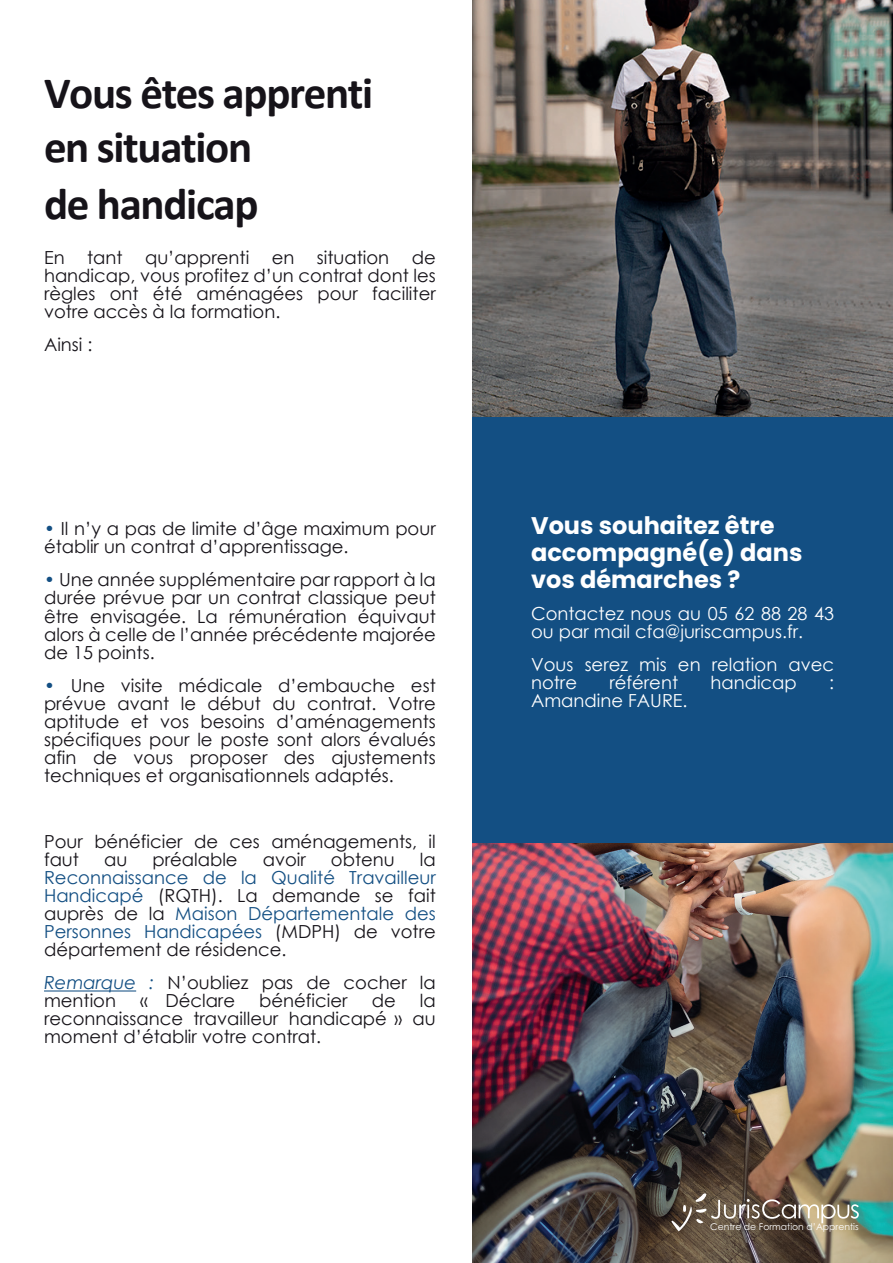
<style>
.page{position:relative;width:893px;height:1263px;background:#fff}
.page>*{position:absolute;margin:0;border:0;box-sizing:border-box;transform-origin:0 0}
.t1{font:700 45px/55.5px "Calibri";letter-spacing:-.03em;color:#161319}
.t2{font:700 24px/27px "Poppins";color:#fff}
.t3{font:18px/18px "Century Gothic";color:#161319;text-align:justify}
.t4{font:18px/18px "Century Gothic";color:#134f83;text-align:justify}
.t5{font:18px/18px "Century Gothic";color:#fff}
.t6{font:9.3px "Century Gothic";color:#fff}
.s1{color:#134f83}
.s2{color:#161319}
.s3{font-style:italic;color:#134f83}
</style>
<div class="page">
<img style="left:473px;top:843px;width:420px;height:420px">
<img style="left:473px;top:0;width:420px;height:417px">
<div style="left:473px;top:417px;width:420px;height:426px;background:#134f83"></div>
<hr style="left:44px;top:990px;width:92px;height:1px;background:#134f83">
<img style="left:671px;top:1193px;width:188px;height:38px">
<h1 class="t1" style="left:44px;top:64px;width:331px">Vous êtes apprenti en situation<br>de handicap</h1>
<p class="t3" style="left:44px;top:248px;width:393px">En tant qu’apprenti en situation de handicap, vous profitez d’un contrat dont les règles ont été aménagées pour faciliter votre accès à la formation.</p>
<p class="t3" style="left:44px;top:335px;width:50px">Ainsi :</p>
<p class="t3" style="left:44px;top:519px;width:393px"><span class="s1">•</span> Il n’y a pas de limite d’âge maximum pour établir un contrat d’apprentissage.</p>
<p class="t3" style="left:44px;top:571px;width:393px"><span class="s1">•</span> Une année supplémentaire par rapport à la durée prévue par un contrat classique peut être envisagée. La rémunération équivaut alors à celle de l’année précédente majorée de 15 points.</p>
<p class="t3" style="left:44px;top:676px;width:393px"><span class="s1">•</span> Une visite médicale d’embauche est prévue avant le début du contrat. Votre aptitude et vos besoins d’aménagements spécifiques pour le poste sont alors évalués afin de vous proposer des ajustements techniques et organisationnels adaptés.</p>
<p class="t3" style="left:44px;top:832px;width:393px">Pour bénéficier de ces aménagements, il faut</p>
<p class="t3" style="left:104px;top:850px;width:25px">au</p>
<p class="t3" style="left:152px;top:850px;width:87px">préalable</p>
<p class="t3" style="left:263px;top:850px;width:45px">avoir</p>
<p class="t3" style="left:331px;top:850px;width:65px">obtenu</p>
<p class="t3" style="left:420px;top:850px;width:17px">la</p>
<p class="t4" style="left:44px;top:868px;width:393px">Reconnaissance de la Qualité Travailleur Handicapé <span class="s2">(RQTH). La demande se fait auprès de la</span> Maison Départementale des Personnes Handicapées <span class="s2">(MDPH) de votre département de résidence.</span></p>
<p class="t3" style="left:44px;top:973px;width:393px"><span class="s3">Remarque :</span> N’oubliez pas de cocher la mention</p>
<p class="t3" style="left:140px;top:991px;width:96px">« Déclare</p>
<p class="t3" style="left:259px;top:991px;width:90px">bénéficier</p>
<p class="t3" style="left:372px;top:991px;width:26px">de</p>
<p class="t3" style="left:44px;top:991px;width:393px;text-indent:376px">la reconnaissance travailleur handicapé » au moment d’établir votre contrat.</p>
<h2 class="t2" style="left:531px;top:512px;width:273px">Vous souhaitez être accompagné(e) dans vos démarches ?</h2>
<p class="t5" style="left:531px;top:604px;width:305px">Contactez nous au 05 62 88 28 43 ou par mail cfa@juriscampus.fr.</p>
<p class="t5" style="left:531px;top:655px;width:305px">Vous serez mis en relation avec notre</p>
<p class="t5" style="left:609px;top:673px;width:70px">référent</p>
<p class="t5" style="left:710px;top:673px;width:88px">handicap</p>
<p class="t5" style="left:829px;top:673px;width:6px">:</p>
<p class="t5" style="left:531px;top:691px;width:158px">Amandine FAURE.</p>
<p class="t6" style="left:710px;top:1220px;width:150px">Centre de Formation d’Apprentis</p>
</div>
